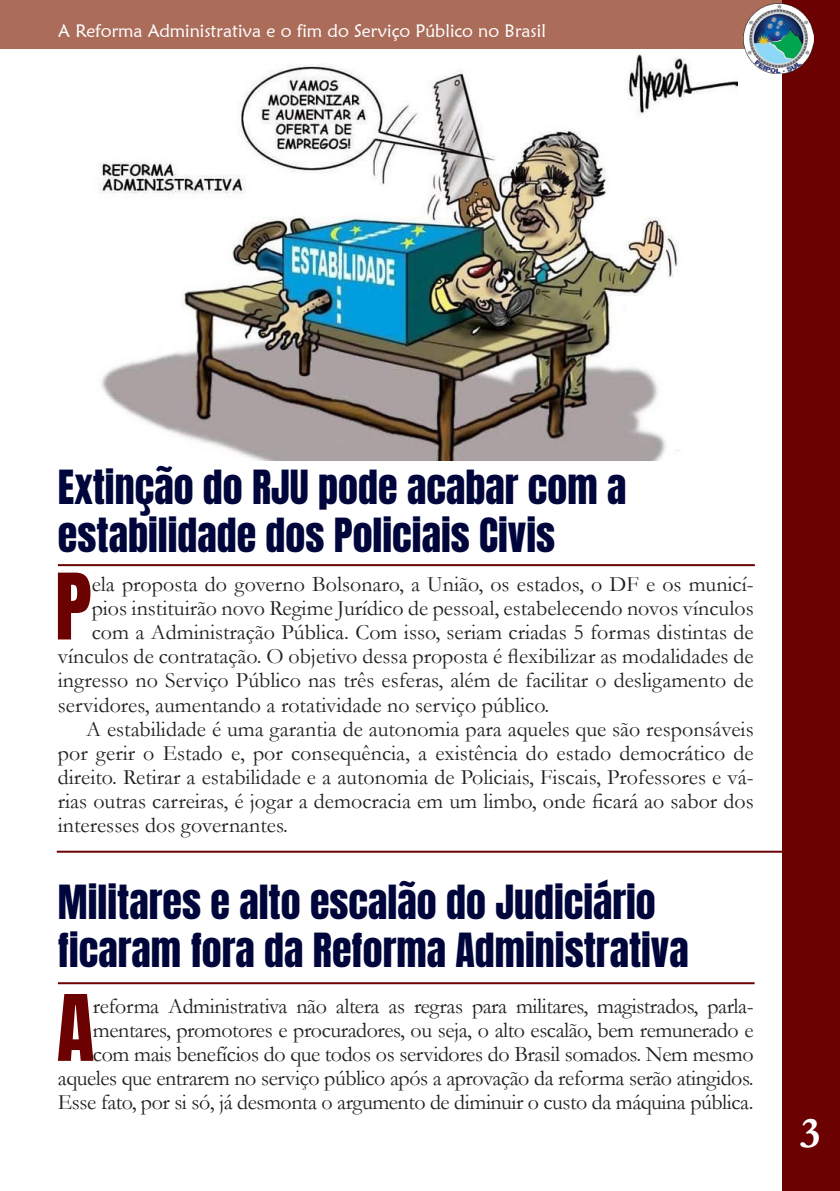
<style>
.page{position:relative;width:840px;height:1191px;background:#fff}
.page>*{position:absolute;margin:0;border:0;box-sizing:border-box;transform-origin:0 0}
.t1{font:77.8px "Anton";color:#6b0101}
.t2{font:700 44px "Garamond";color:#fff}
.t3{font:40px/48px "Anton";color:#00063b}
.t4{font:22px/24px "Garamond";color:#231f20;text-align:justify}
.t5{font:22px/24px "Garamond";letter-spacing:-.02em;color:#231f20;text-align:right}
.t6{font:18px "Maiandra GD";color:#fff}
</style>
<div class="page">
<div style="left:0;top:0;width:789px;height:49px;background:#ab6c5a"></div>
<div style="left:781px;top:0;width:58px;height:1191px;background:#6b0101"></div>
<img style="left:743px;top:4px;width:70px;height:69px">
<img style="left:99px;top:54px;width:638px;height:407px">
<hr style="left:58px;top:564px;width:696px;height:2px;background:#6b0101">
<hr style="left:58px;top:982px;width:696px;height:2px;background:#6b0101">
<hr style="left:57px;top:850px;width:736px;height:2px;background:#6b0101">
<p class="t6" style="left:58px;top:20px;width:489px">A Reforma Administrativa e o fim do Serviço Público no Brasil</p>
<p class="t3" style="left:58px;top:466px;width:570px">Extinção do RJU pode acabar com a estabilidade dos Policiais Civis</p>
<p class="t1" style="left:55px;top:567px;width:38px">P</p>
<p class="t4" style="left:92px;top:572px;width:663px">ela proposta do governo Bolsonaro, a União, os estados, o DF e os municí-</p>
<p class="t4" style="left:92px;top:596px;width:663px">pios instituirão novo Regime Jurídico de pessoal, estabelecendo novos vínculos</p>
<p class="t4" style="left:92px;top:620px;width:663px">com a Administração Pública. Com isso, seriam criadas 5 formas distintas de</p>
<p class="t4" style="left:58px;top:644px;width:697px">vínculos de contratação. O objetivo dessa proposta é flexibilizar as modalidades de</p>
<p class="t4" style="left:58px;top:668px;width:697px">ingresso no Serviço Público nas três esferas, além de facilitar o desligamento de</p>
<p class="t4" style="left:58px;top:692px;width:492px">servidores, aumentando a rotatividade no serviço público.</p>
<p class="t4" style="left:58px;top:716px;width:697px;text-indent:28px">A estabilidade é uma garantia de autonomia para aqueles que são responsáveis por gerir o Estado e, por consequência, a existência do estado democrático de direito. Retirar a estabilidade e a autonomia de Policiais, Fiscais, Professores e vá&shy;rias outras carreiras, é jogar a democracia em um limbo, onde ficará ao sabor dos interesses dos governantes.</p>
<p class="t3" style="left:58px;top:881px;width:632px">Militares e alto escalão do Judiciário ficaram fora da Reforma Administrativa</p>
<p class="t1" style="left:57px;top:988px;width:39px">A</p>
<p class="t5" style="left:58px;top:993px;width:697px">reforma Administrativa não altera as regras para militares, magistrados, parla&shy;mentares, promotores e procuradores, ou seja, o alto escalão, bem remunerado e com mais benefícios do que todos os servidores do Brasil somados. Nem mesmo aqueles que entrarem no serviço público após a aprovação da reforma serão atingidos.<br>Esse fato, por si só, já desmonta o argumento de diminuir o custo da máquina pública.</p>
<h2 class="t2" style="left:799px;top:1103px;width:22px">3</h2>
</div>
